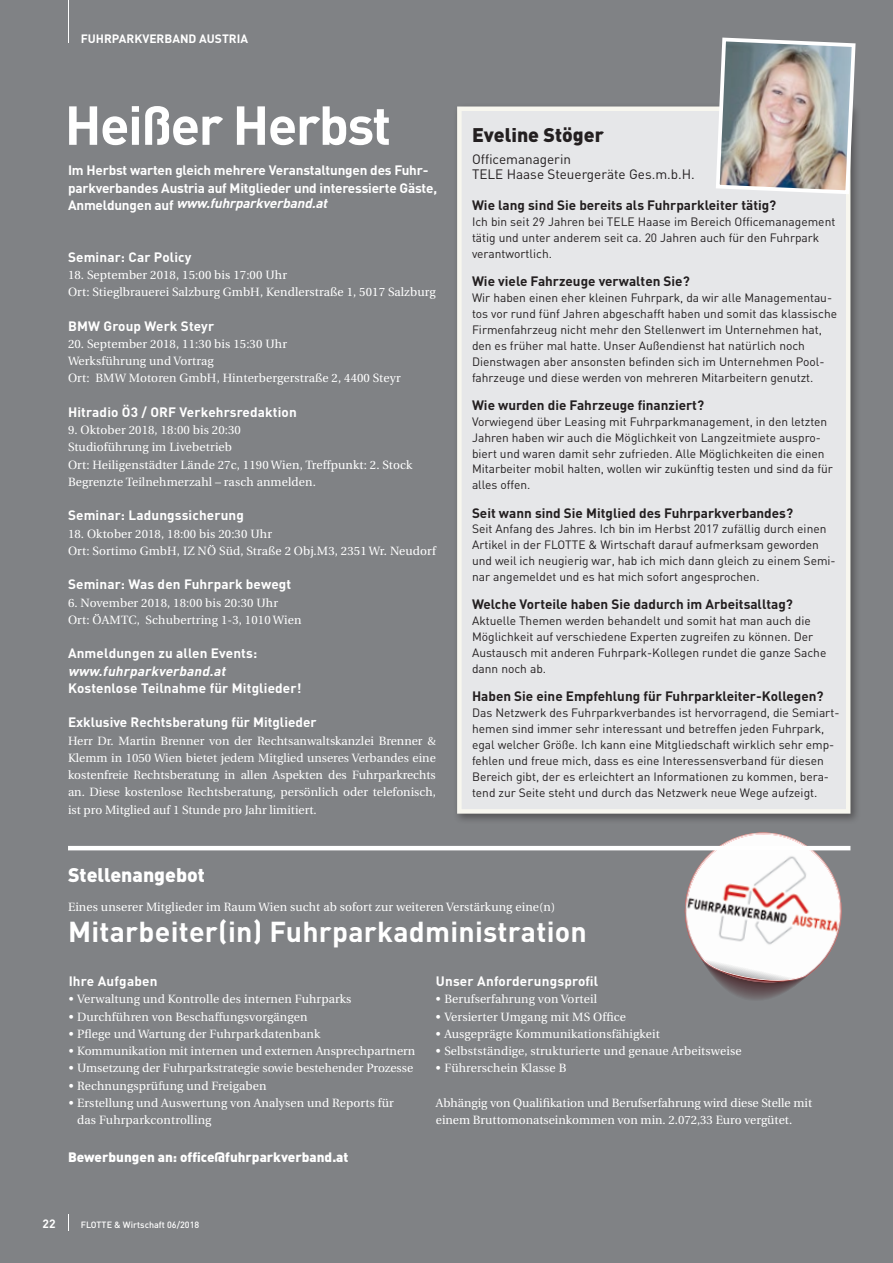
<style>
.page{position:relative;width:893px;height:1263px;background:#808285}
.page>*{position:absolute;margin:0;border:0;box-sizing:border-box;transform-origin:0 0}
.t1{font:700 54px "DIN";letter-spacing:-.03em;color:#fff}
.t2{font:700 28.5px "DIN";letter-spacing:.01em;color:#fff}
.t3{font:900 19.5px "DIN";color:#fff}
.t4{font:900 19.5px "DIN";color:#231f20}
.t5{font:700 13.5px "DIN";letter-spacing:.01em;color:#fff}
.t6{font:700 13.5px "DIN";color:#231f20}
.t7{font:700 13.5px/17.2px "DIN";letter-spacing:-.015em;color:#fff}
.t8{font:italic 700 13.5px "DIN";color:#fff}
.t9{font:13.5px/15px "DIN";color:#231f20}
.t10{font:900 13.5px "DIN";color:#fff}
.t11{font:12px/17.2px "Utopia";letter-spacing:.01em;color:#fff}
.t12{font:12px/15.9px "DIN";color:#231f20}
.t13{font:700 12px "DIN";color:#fff}
.t14{font:500 9px "DIN";color:#fff}
.s1{font-style:normal}
</style>
<div class="page">
<hr style="left:68px;top:0;width:1px;height:43px;background:#fff">
<div style="left:453px;top:102px;width:408px;height:722px;background:#231f20;opacity:.45"></div>
<div style="left:459px;top:109px;width:389px;height:702px;background:#e6e7e9"></div>
<div style="left:457px;top:107px;width:393px;height:707px;border:4px solid #f8f7ef"></div>
<svg style="left:68px;top:1214px;width:1px;height:17px"></svg>
<svg style="left:682px;top:832px;width:165px;height:168px"></svg>
<img style="left:714px;top:37px;width:143px;height:159px">
<hr style="left:68px;top:846px;width:782px;height:4px;background:#fff">
<p class="t13" style="left:81px;top:30px;width:24px">Fuhrparkverba</p>
<p class="t13" style="left:180px;top:30px;width:43px">nd Austria</p>
<h1 class="t1" style="left:65px;top:90px;width:328px">Heißer Herbst</h1>
<p class="t7" style="left:68px;top:161px;width:371px">Im Herbst warten gleich mehrere Veranstaltungen des Fuhr&shy;parkverbandes Austria auf Mitglieder und interessierte Gäste,</p>
<p class="t8" style="left:68px;top:195px;width:264px"><span class="s1">A n m e l d u n g e n a u f</span> www.fuhrparkverband.at</p>
<p class="t5" style="left:68px;top:248px;width:125px">Seminar: Car Policy</p>
<p class="t11" style="left:68px;top:266px;width:369px">18. September 2018, 15:00 bis 17:00 Uhr<br>Ort: Stieglbrauerei Salzburg GmbH, Kendlerstraße 1, 5017 Salzburg</p>
<p class="t5" style="left:68px;top:317px;width:148px">BMW Group Werk Steyr</p>
<p class="t11" style="left:68px;top:335px;width:334px">20. September 2018, 11:30 bis 15:30 Uhr<br>Werksführung und Vortrag<br>Ort: BMW Motoren GmbH, Hinterbergerstraße 2, 4400 Steyr</p>
<p class="t5" style="left:68px;top:403px;width:230px">Hitradio Ö3 / ORF Verkehrsredaktion</p>
<p class="t11" style="left:68px;top:422px;width:346px">9. Oktober 2018, 18:00 bis 20:30<br>Studioführung im Livebetrieb<br>Ort: Heiligenstädter Lände 27c, 1190 Wien, Treffpunkt: 2. Stock Begrenzte Teilnehmerzahl – rasch anmelden.</p>
<p class="t5" style="left:68px;top:507px;width:177px">Seminar: Ladungssicherung</p>
<p class="t11" style="left:68px;top:525px;width:369px">18. Oktober 2018, 18:00 bis 20:30 Uhr<br>Ort: Sortimo GmbH, IZ NÖ Süd, Straße 2 Obj.M3, 2351 Wr. Neudorf</p>
<p class="t5" style="left:68px;top:576px;width:225px">Seminar: Was den Fuhrpark bewegt</p>
<p class="t11" style="left:68px;top:594px;width:235px">6. November 2018, 18:00 bis 20:30 Uhr<br>Ort: ÖAMTC, Schubertring 1-3, 1010 Wien</p>
<p class="t5" style="left:68px;top:645px;width:191px">Anmeldungen zu allen Events:</p>
<p class="t8" style="left:68px;top:662px;width:162px">www.fuhrparkverband.at</p>
<p class="t5" style="left:68px;top:679px;width:235px">Kostenlose Teilnahme für Mitglieder!</p>
<p class="t5" style="left:68px;top:714px;width:250px">Exklusive Rechtsberatung für Mitglieder</p>
<p class="t11" style="left:68px;top:732px;width:369px;text-align:justify">Herr Dr. Martin Brenner von der Rechtsanwaltskanzlei Brenner &amp; Klemm in 1050 Wien bietet jedem Mitglied unseres Verbandes eine kostenfreie Rechtsberatung in allen Aspekten des Fuhrparkrechts an. Diese kostenlose Rechtsberatung, persönlich oder telefonisch, ist pro Mitglied auf 1 Stunde pro Jahr limitiert.</p>
<h3 class="t4" style="left:472px;top:121px;width:133px">Eveline Stöger</h3>
<p class="t9" style="left:472px;top:151px;width:224px">Officemanagerin<br>TELE Haase Steuergeräte Ges.m.b.H.</p>
<p class="t6" style="left:472px;top:197px;width:306px">Wie lang sind Sie bereits als Fuhrparkleiter tätig?</p>
<p class="t12" style="left:472px;top:214px;width:365px">Ich bin seit 29 Jahren bei TELE Haase im Bereich Officemanagement tätig und unter anderem seit ca. 20 Jahren auch für den Fuhrpark verantwortlich.</p>
<p class="t6" style="left:472px;top:272px;width:219px">Wie viele Fahrzeuge verwalten Sie?</p>
<p class="t12" style="left:472px;top:290px;width:367px">Wir haben einen eher kleinen Fuhrpark, da wir alle Managementau&shy;tos vor rund fünf Jahren abgeschafft haben und somit das klassische Firmenfahrzeug nicht mehr den Stellenwert im Unternehmen hat, den es früher mal hatte. Unser Außendienst hat natürlich noch Dienstwagen aber ansonsten befinden sich im Unternehmen Pool&shy;fahrzeuge und diese werden von mehreren Mitarbeitern genutzt.</p>
<p class="t6" style="left:472px;top:396px;width:234px">Wie wurden die Fahrzeuge finanziert?</p>
<p class="t12" style="left:472px;top:413px;width:362px">Vorwiegend über Leasing mit Fuhrparkmanagement, in den letzten Jahren haben wir auch die Möglichkeit von Langzeitmiete auspro&shy;biert und waren damit sehr zufrieden. Alle Möglichkeiten die einen Mitarbeiter mobil halten, wollen wir zukünftig testen und sind da für alles offen.</p>
<p class="t6" style="left:472px;top:504px;width:323px">Seit wann sind Sie Mitglied des Fuhrparkverbandes?</p>
<p class="t12" style="left:472px;top:521px;width:365px">Seit Anfang des Jahres. Ich bin im Herbst 2017 zufällig durch einen Artikel in der FLOTTE &amp; Wirtschaft darauf aufmerksam geworden und weil ich neugierig war, hab ich mich dann gleich zu einem Semi&shy;nar angemeldet und es hat mich sofort angesprochen.</p>
<p class="t6" style="left:472px;top:596px;width:322px">Welche Vorteile haben Sie dadurch im Arbeitsalltag?</p>
<p class="t12" style="left:472px;top:613px;width:356px">Aktuelle Themen werden behandelt und somit hat man auch die Möglichkeit auf verschiedene Experten zugreifen zu können. Der Austausch mit anderen Fuhrpark-Kollegen rundet die ganze Sache dann noch ab.</p>
<p class="t6" style="left:472px;top:687px;width:353px">Haben Sie eine Empfehlung für Fuhrparkleiter-Kollegen?</p>
<p class="t12" style="left:472px;top:704px;width:369px">Das Netzwerk des Fuhrparkverbandes ist hervorragend, die Semiart&shy;hemen sind immer sehr interessant und betreffen jeden Fuhrpark, egal welcher Größe. Ich kann eine Mitgliedschaft wirklich sehr emp&shy;fehlen und freue mich, dass es eine Interessensverband für diesen Bereich gibt, der es erleichtert an Informationen zu kommen, bera&shy;tend zur Seite steht und durch das Netzwerk neue Wege aufzeigt.</p>
<h3 class="t3" style="left:68px;top:862px;width:139px">Stellenangebot</h3>
<p class="t11" style="left:68px;top:898px;width:489px">Eines unserer Mitglieder im Raum Wien sucht ab sofort zur weiteren Verstärkung eine(n)</p>
<h2 class="t2" style="left:68px;top:913px;width:520px">Mitarbeiter(in) Fuhrparkadministration</h2>
<p class="t5" style="left:69px;top:972px;width:90px">Ihre Aufgaben</p>
<p class="t11" style="left:69px;top:991px;width:284px">• Verwaltung und Kontrolle des internen Fuhrparks</p>
<p class="t11" style="left:69px;top:1008px;width:240px">• Durchführen von Beschaffungsvorgängen</p>
<p class="t11" style="left:69px;top:1025px;width:253px">• Pflege und Wartung der Fuhrparkdatenbank</p>
<p class="t11" style="left:69px;top:1043px;width:348px">• Kommunikation mit internen und externen Ansprechpartnern</p>
<p class="t11" style="left:69px;top:1060px;width:346px">• Umsetzung der Fuhrparkstrategie sowie bestehender Prozesse</p>
<p class="t11" style="left:69px;top:1077px;width:199px">• Rechnungsprüfung und Freigaben</p>
<p class="t11" style="left:77px;top:1094px;width:318px;text-indent:-9px">• Erstellung und Auswertung von Analysen und Reports für das Fuhrparkcontrolling</p>
<p class="t10" style="left:68px;top:1148px;width:282px">Bewerbungen an: office@fuhrparkverband.at</p>
<p class="t5" style="left:436px;top:972px;width:164px">Unser Anforderungsprofil</p>
<p class="t11" style="left:436px;top:991px;width:163px">• Berufserfahrung von Vorteil</p>
<p class="t11" style="left:436px;top:1008px;width:192px">• Versierter Umgang mit MS Office</p>
<p class="t11" style="left:436px;top:1025px;width:226px">• Ausgeprägte Kommunikationsfähigkeit</p>
<p class="t11" style="left:436px;top:1043px;width:307px">• Selbstständige, strukturierte und genaue Arbeitsweise</p>
<p class="t11" style="left:436px;top:1060px;width:132px">• Führerschein Klasse B</p>
<p class="t11" style="left:436px;top:1094px;width:378px">Abhängig von Qualifikation und Berufserfahrung wird diese Stelle mit einem Bruttomonatseinkommen von min. 2.072,33 Euro vergütet.</p>
<p class="t13" style="left:43px;top:1215px;width:15px">22</p>
<p class="t14" style="left:81px;top:1219px;width:120px">Flotte &amp; Wirtschaft 06/2018</p>
</div>
